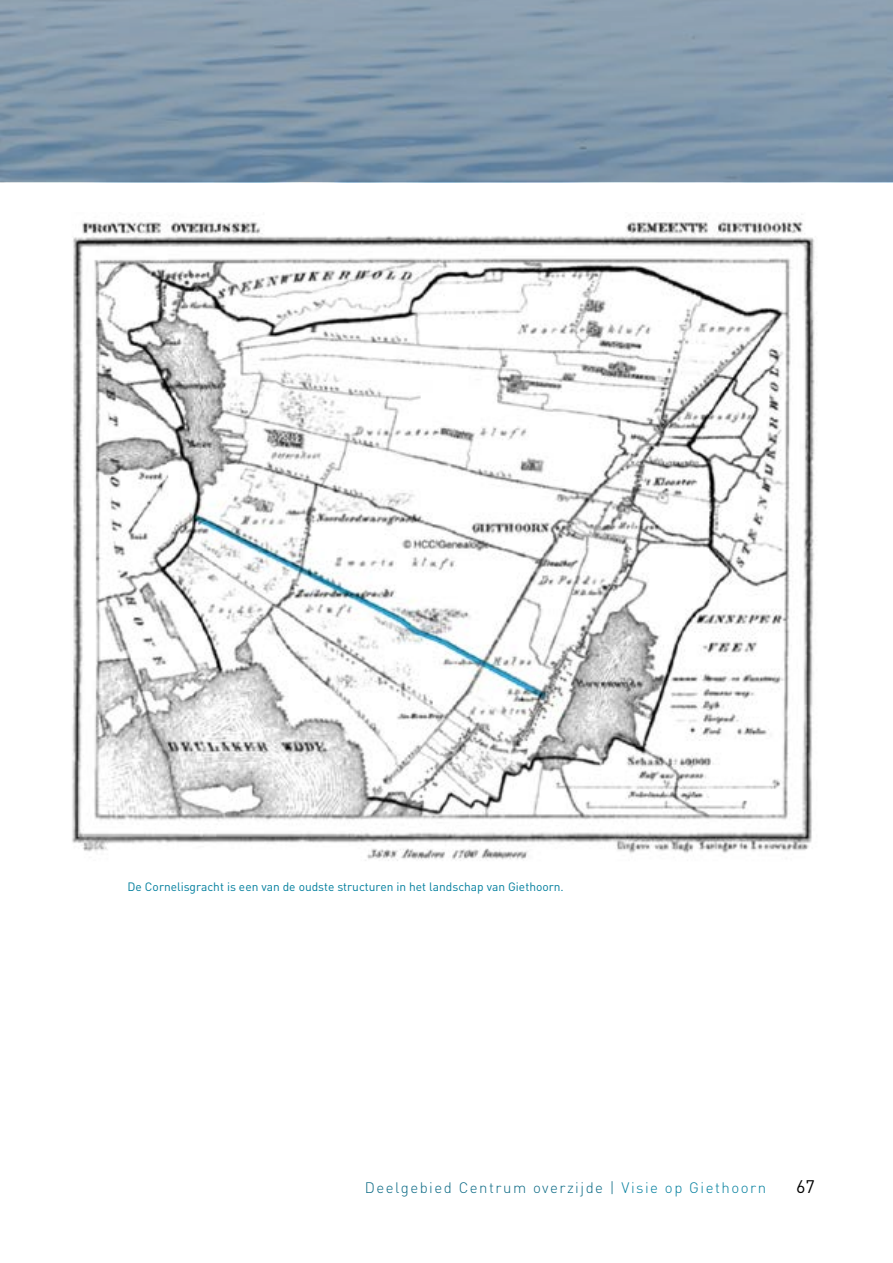
<style>
.page{position:relative;width:893px;height:1263px;background:#fff}
.page>*{position:absolute;margin:0;border:0;box-sizing:border-box;transform-origin:0 0}
.t1{font:18px "DINOT";color:#000}
.t2{font:300 15px "DINOT";letter-spacing:.1em;color:#0a6984}
.t3{font:12px "DINOT";color:#007e9d}
.s1{color:#007e9d}
</style>
<div class="page">
<img style="left:0;top:0;width:893px;height:182px">
<img style="left:72px;top:214px;width:743px;height:647px">
<p class="t3" style="left:128px;top:879px;width:438px">De Cornelisgracht is een van de oudste structuren in het landschap van Giethoorn.</p>
<p class="t2" style="left:365px;top:1178px;width:403px">Deelgebied Centrum overzijde | <span class="s1">Visie op Giethoorn</span></p>
<h1 class="t1" style="left:796px;top:1175px;width:20px">67</h1>
</div>
